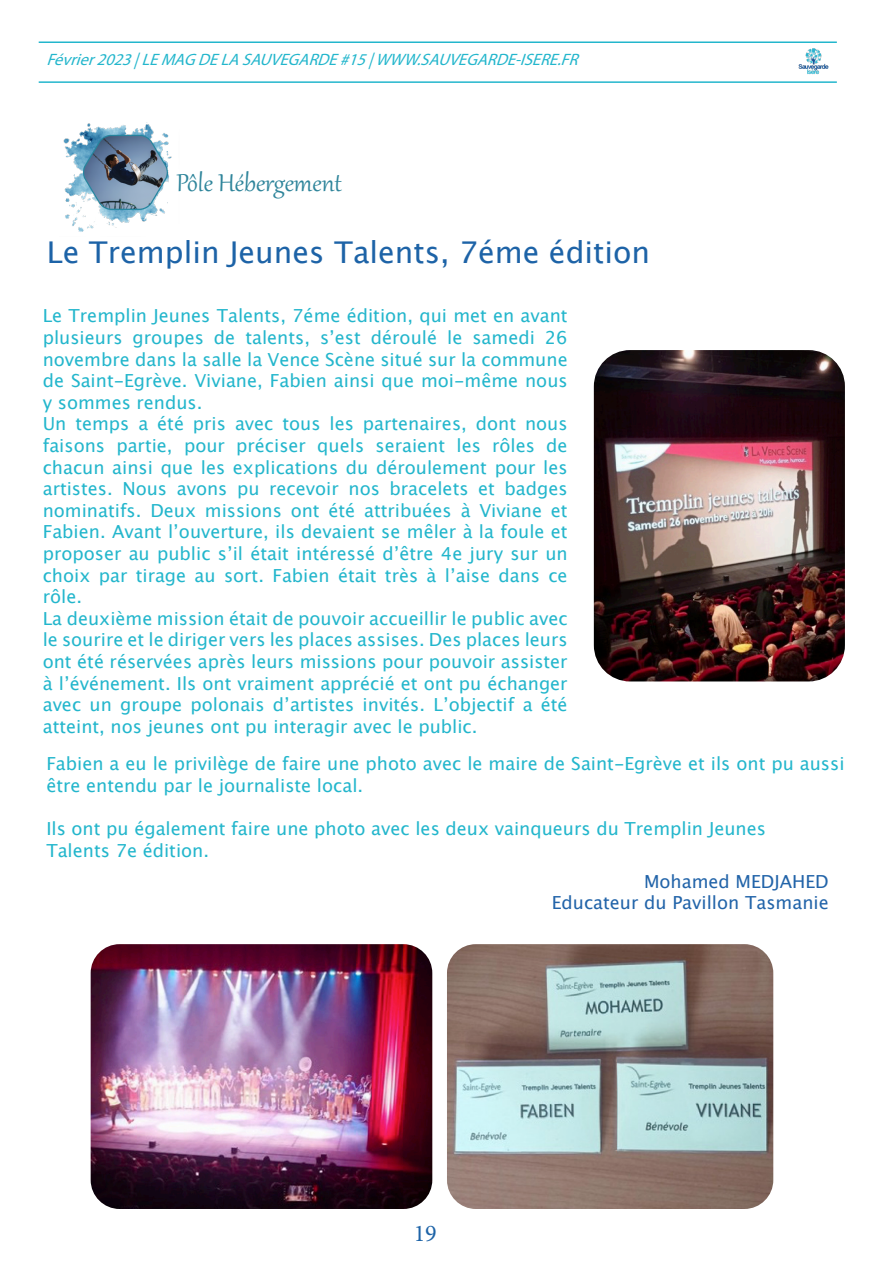
<style>
.page{position:relative;width:893px;height:1263px;background:#fff}
.page>*{position:absolute;margin:0;border:0;box-sizing:border-box;transform-origin:0 0}
.t1{font:30px "Lucida Grande";color:#1d63a7}
.t2{font:30px "Gabriola";color:#2f859b}
.t3{font:24px "Minion Pro";color:#1d63a7}
.t4{font:18px/21.6px "Lucida Grande";color:#23b6cc;text-align:justify}
.t5{font:18px "Lucida Grande";color:#2264a9}
.t6{font:italic 16.5px "Myriad Pro";color:#23b6cc}
</style>
<div class="page">
<img style="left:63px;top:122px;width:109px;height:110px">
<hr style="left:39px;top:81px;width:798px;height:2px;background:#23b6cc">
<hr style="left:39px;top:41px;width:798px;height:2px;background:#23b6cc">
<img style="left:798px;top:48px;width:31px;height:27px">
<img style="left:91px;top:944px;width:341px;height:265px">
<img style="left:594px;top:350px;width:251px;height:331px">
<img style="left:447px;top:944px;width:326px;height:265px">
<p class="t6" style="left:46px;top:50px;width:539px">Février2023|LEMAGDELASAUVEGARDE#15|WWW.SAUVEGARDE-ISERE.FR</p>
<p class="t2" style="left:176px;top:163px;width:167px">Pôle Hébergement</p>
<p class="t1" style="left:47px;top:235px;width:605px">Le Tremplin Jeunes Talents, 7éme édition</p>
<p class="t4" style="left:43px;top:305px;width:526px">Le Tremplin Jeunes Talents, 7éme édition, qui met en avant plusieurs groupes de talents, s’est déroulé le samedi 26 novembre dans la salle la Vence Scène situé sur la commune de Saint-Egrève. Viviane, Fabien ainsi que moi-même nous y sommes rendus.</p>
<p class="t4" style="left:43px;top:413px;width:526px">Un temps a été pris avec tous les partenaires, dont nous faisons partie, pour préciser quels seraient les rôles de chacun ainsi que les explications du déroulement pour les artistes. Nous avons pu recevoir nos bracelets et badges nominatifs. Deux missions ont été attribuées à Viviane et Fabien. Avant l’ouverture, ils devaient se mêler à la foule et proposer au public s’il était intéressé d’être 4e jury sur un choix par tirage au sort. Fabien était très à l’aise dans ce rôle.</p>
<p class="t4" style="left:43px;top:608px;width:526px">La deuxième mission était de pouvoir accueillir le public avec le sourire et le diriger vers les places assises. Des places leurs ont été réservées après leurs missions pour pouvoir assister à l’événement. Ils ont vraiment apprécié et ont pu échanger avec un groupe polonais d’artistes invités. L’objectif a été atteint, nos jeunes ont pu interagir avec le public.</p>
<p class="t4" style="left:46px;top:753px;width:800px">Fabien a eu le privilège de faire une photo avec le maire de Saint-Egrève et ils ont pu aussi être entendu par le journaliste local.</p>
<p class="t4" style="left:46px;top:818px;width:721px">Ils ont pu également faire une photo avec les deux vainqueurs du Tremplin Jeunes</p>
<p class="t4" style="left:46px;top:840px;width:164px">Talents 7e édition.</p>
<p class="t5" style="left:644px;top:871px;width:186px">Mohamed MEDJAHED</p>
<p class="t5" style="left:552px;top:892px;width:278px">Educateur du Pavillon Tasmanie</p>
<p class="t3" style="left:414px;top:1217px;width:25px">19</p>
</div>
